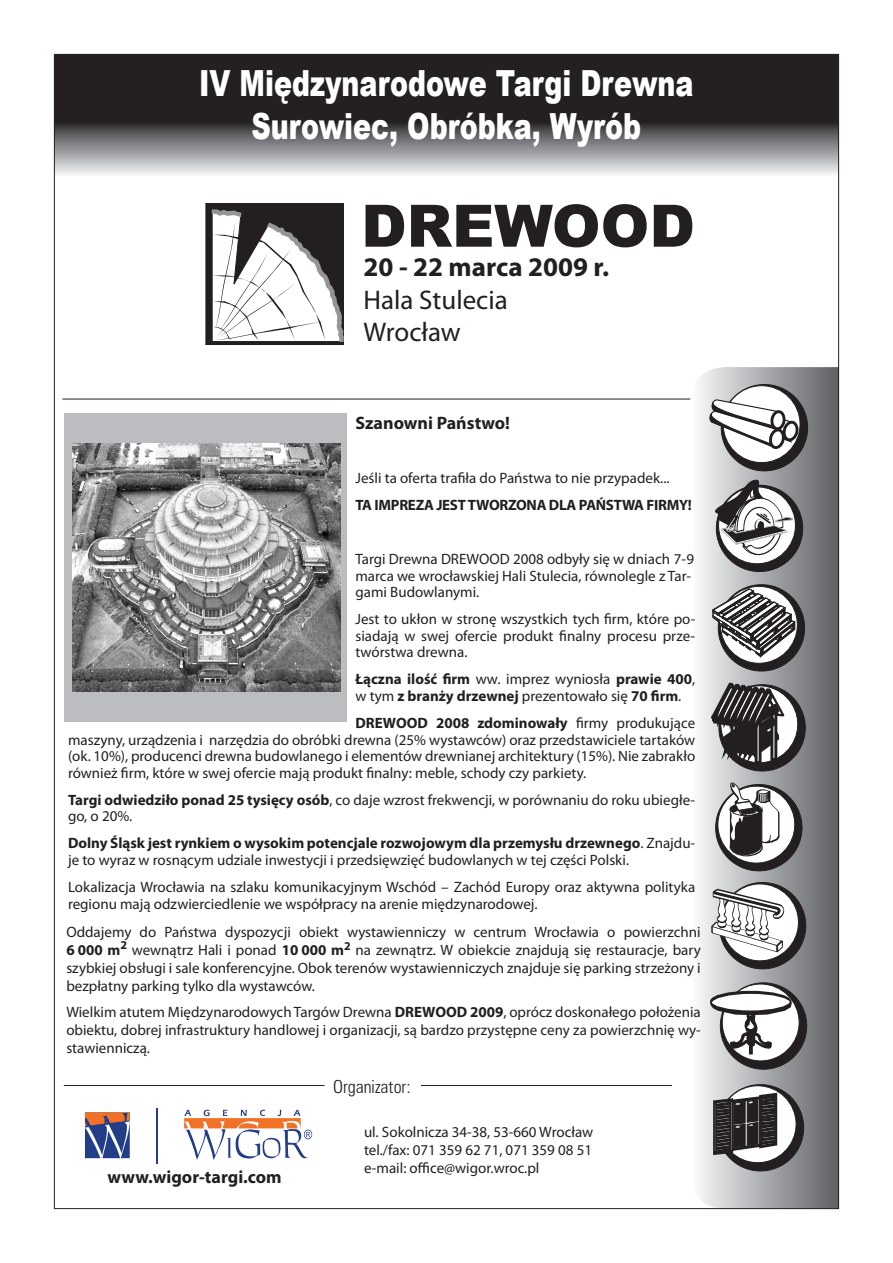
<style>
.page{position:relative;width:893px;height:1263px;background:#fff}
.page>*{position:absolute;margin:0;border:0;box-sizing:border-box;transform-origin:0 0}
.zakres_poziom_1{font:900 58.5px "Arial";color:#231f20}
.t1{font:900 36px "Arial";color:#fff;scale:.75 1}
.t2{font:27px "Myriad Pro";color:#231f20}
.t3{font:700 27px "Myriad Pro";color:#231f20}
.zakres_poziom_1-2{font:700 18px "Myriad Pro";color:#231f20}
.t4{font:18px "Zurich Lt Cn PL Regular A";color:#231f20}
.zakres_poziom_1-3{font:15px/16.5px "Myriad Pro";color:#231f20}
.zakres_poziom_1-4{font:700 15px/16.5px "Myriad Pro";letter-spacing:-.01em;color:#231f20}
.s1{font-weight:400}
.s2{font-weight:700}
</style>
<div class="page">
<div style="left:65px;top:413px;width:282px;height:309px;background:#bcbdc0"></div>
<svg style="left:206px;top:203px;width:138px;height:142px"></svg>
<hr style="left:62px;top:399px;width:767px;height:1px;background:#231f20">
<svg style="left:690px;top:367px;width:190px;height:842px"></svg>
<svg style="left:56px;top:56px;width:781px;height:118px;background:#525052"></svg>
<hr style="left:64px;top:1085px;width:261px;height:1px;background:#231f20">
<hr style="left:421px;top:1085px;width:251px;height:1px;background:#231f20">
<img style="left:72px;top:444px;width:268px;height:247px">
<div style="left:839px;top:325px;width:48px;height:907px;background:#fff"></div>
<svg style="left:716px;top:784px;width:86px;height:87px"></svg>
<div style="left:718px;top:585px;width:87px;height:86px;background:#231f20;border-radius:50%"></div>
<svg style="left:710px;top:582px;width:85px;height:82px"></svg>
<div style="left:716px;top:485px;width:87px;height:86px;background:#231f20;border-radius:50%"></div>
<svg style="left:715px;top:480px;width:80px;height:85px"></svg>
<svg style="left:709px;top:679px;width:96px;height:180px"></svg>
<div style="left:720px;top:983px;width:87px;height:86px;background:#231f20;border-radius:50%"></div>
<div style="left:722px;top:984px;width:77px;height:77px;background:#fff;border-radius:50%"></div>
<div style="left:722px;top:984px;width:77px;height:77px;border:1px solid #231f20;border-radius:50%"></div>
<div style="left:711px;top:994px;width:80px;height:19px;background:#231f20;border-radius:50%"></div>
<div style="left:710px;top:993px;width:81px;height:21px;border:1px solid #231f20;border-radius:50%"></div>
<svg style="left:711px;top:992px;width:80px;height:20px"></svg>
<div style="left:710px;top:991px;width:82px;height:22px;border:2px solid #231f20;border-radius:50%"></div>
<svg style="left:725px;top:1003px;width:52px;height:54px"></svg>
<svg style="left:717px;top:1084px;width:87px;height:87px"></svg>
<svg style="left:709px;top:1088px;width:84px;height:72px"></svg>
<div style="left:719px;top:882px;width:87px;height:87px;background:#231f20;border-radius:50%"></div>
<div style="left:721px;top:884px;width:77px;height:77px;background:#fff;border-radius:50%"></div>
<svg style="left:709px;top:876px;width:81px;height:98px"></svg>
<div style="left:721px;top:384px;width:87px;height:87px;background:#231f20;border-radius:50%"></div>
<div style="left:723px;top:386px;width:77px;height:77px;background:#fff;border-radius:50%"></div>
<svg style="left:709px;top:395px;width:89px;height:54px"></svg>
<svg style="left:184px;top:1110px;width:128px;height:50px"></svg>
<svg style="left:85px;top:1112px;width:45px;height:46px;background:#6b6486"></svg>
<hr style="left:157px;top:1108px;width:1px;height:56px;background:#233e89">
<p class="t1" style="left:199px;top:57px;width:661px">IV Międzynarodowe Targi Drewna</p>
<p class="t1" style="left:251px;top:100px;width:521px">Surowiec, Obróbka, Wyrób</p>
<p class="zakres_poziom_1" style="left:361px;top:183px;width:335px">DREWOOD</p>
<p class="t3" style="left:364px;top:250px;width:247px">20 - 22 marca 2009 r.</p>
<p class="t2" style="left:364px;top:283px;width:146px">Hala Stulecia</p>
<p class="t2" style="left:364px;top:316px;width:99px">Wrocław</p>
<p class="zakres_poziom_1-2" style="left:355px;top:411px;width:156px">Szanowni Państwo!</p>
<p class="zakres_poziom_1-3" style="left:355px;top:469px;width:316px">Jeśli ta oferta trafiła do Państwa to nie przypadek...</p>
<p class="zakres_poziom_1-4" style="left:355px;top:496px;width:338px">TA IMPREZA JEST TWORZONA DLA PAŃSTWA FIRMY!</p>
<p class="zakres_poziom_1-3" style="left:355px;top:551px;width:340px">Targi Drewna DREWOOD 2008 odbyły się w dniach 7-9 marca we wrocławskiej Hali Stulecia, równolegle z Tar&shy;gami Budowlanymi.</p>
<p class="zakres_poziom_1-3" style="left:355px;top:611px;width:341px;text-align:justify">Jest to ukłon w stronę wszystkich tych firm, które po&shy;siadają w swej ofercie produkt finalny procesu prze&shy;twórstwa drewna.</p>
<p class="zakres_poziom_1-4" style="left:355px;top:671px;width:341px">Łączna ilość firm <span class="s1">ww. imprez wyniosła</span> prawie 400<span class="s1">, w tym</span> z branży drzewnej <span class="s1">prezentowało się</span> 70 firm<span class="s1">.</span></p>
<p class="zakres_poziom_1-3" style="left:68px;top:715px;width:629px;text-align:justify;text-indent:287px"><span class="s2">DREWOOD 2008 zdominowały</span> firmy produkujące maszyny, urządzenia i narzędzia do obróbki drewna (25% wystawców) oraz przedstawiciele tartaków (ok. 10%), producenci drewna budowlanego i elementów drewnianej architektury (15%). Nie zabrakło również firm, które w swej ofercie mają produkt finalny: meble, schody czy parkiety.</p>
<p class="zakres_poziom_1-3" style="left:68px;top:791px;width:629px"><span class="s2">Targi odwiedziło ponad 25 tysięcy osób</span>, co daje wzrost frekwencji, w porównaniu do roku ubiegłe&shy;go, o 20%.</p>
<p class="zakres_poziom_1-3" style="left:68px;top:835px;width:629px"><span class="s2">Dolny Śląsk jest rynkiem o wysokim potencjale rozwojowym dla przemysłu drzewnego</span>. Znajdu&shy;je to wyraz w rosnącym udziale inwestycji i przedsięwzięć budowlanych w tej części Polski.</p>
<p class="zakres_poziom_1-3" style="left:68px;top:878px;width:629px">Lokalizacja Wrocławia na szlaku komunikacyjnym Wschód – Zachód Europy oraz aktywna polityka regionu mają odzwierciedlenie we współpracy na arenie międzynarodowej.</p>
<p class="zakres_poziom_1-3" style="left:66px;top:922px;width:636px;line-height:18px;text-align:justify">Oddajemy do Państwa dyspozycji obiekt wystawienniczy w centrum Wrocławia o powierzchni <span class="s2">6 000 m</span><sup>2</sup> wewnątrz Hali i ponad <span class="s2">10 000 m</span><sup>2</sup> na zewnątrz. W obiekcie znajdują się restauracje, bary szybkiej obsługi i sale konferencyjne. Obok terenów wystawienniczych znajduje się parking strzeżony i bezpłatny parking tylko dla wystawców.</p>
<p class="zakres_poziom_1-3" style="left:66px;top:1003px;width:636px;line-height:18px;text-align:justify">Wielkim atutem Międzynarodowych Targów Drewna <span class="s2">DREWOOD 2009</span>, oprócz doskonałego położenia obiektu, dobrej infrastruktury handlowej i organizacji, są bardzo przystępne ceny za powierzchnię wy&shy;stawienniczą.</p>
<p class="zakres_poziom_1-2" style="left:107px;top:1165px;width:176px">www.wigor-targi.com</p>
<p class="t4" style="left:333px;top:1076px;width:79px">Organizator:</p>
<p class="zakres_poziom_1-3" style="left:364px;top:1123px;width:231px">ul. Sokolnicza 34-38, 53-660 Wrocław</p>
<p class="zakres_poziom_1-3" style="left:364px;top:1141px;width:230px">tel./fax: 071 359 62 71, 071 359 08 51</p>
<p class="zakres_poziom_1-3" style="left:364px;top:1159px;width:177px">e-mail: office@wigor.wroc.pl</p>
</div>
